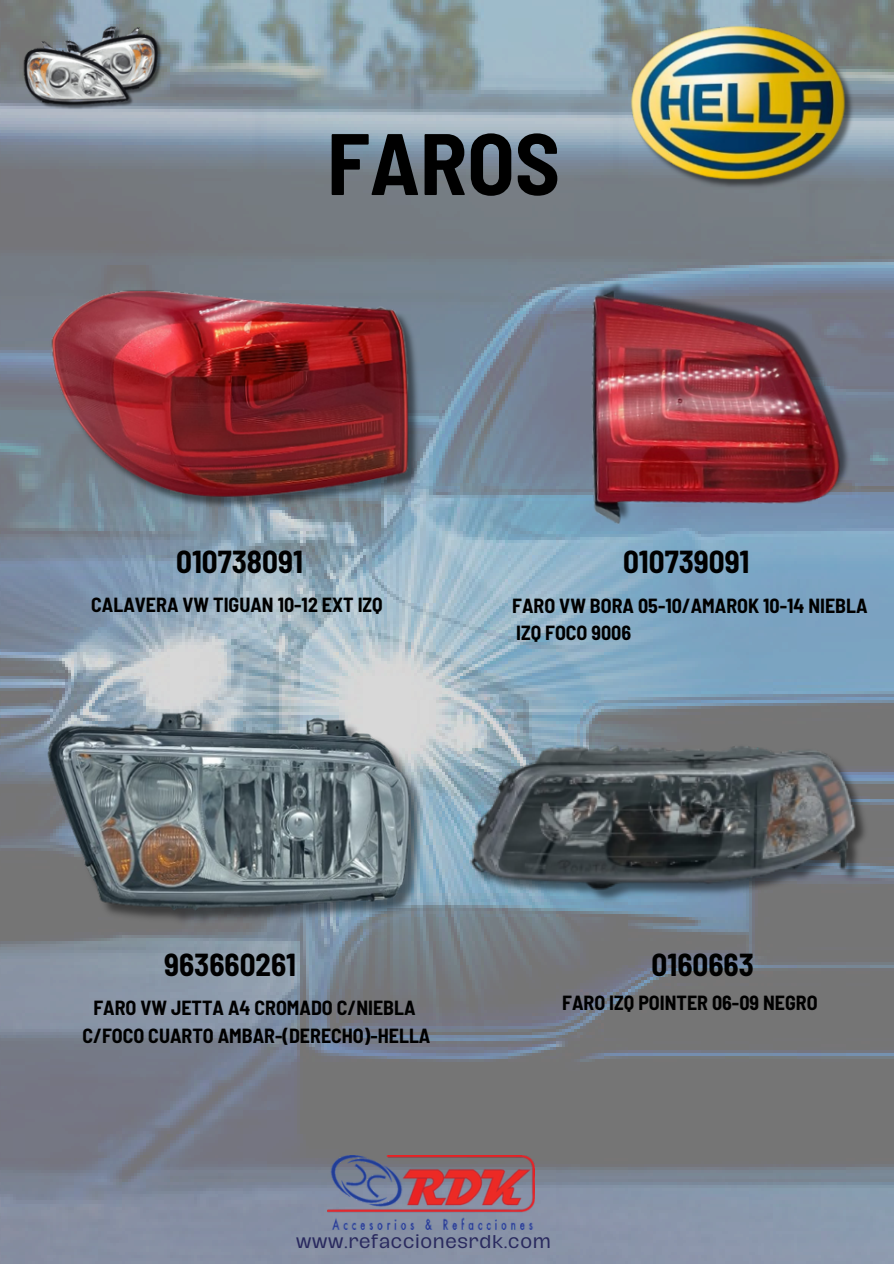
<style>
.page{position:relative;width:894px;height:1264px;background:#fff}
.page>*{position:absolute;margin:0;border:0;box-sizing:border-box;transform-origin:0 0}
.t1{font:700 semi-condensed 87px "Barlow";color:#000}
.t2{font:700 semi-condensed 31.05px "Barlow";color:#000}
.t3{font:700 semi-condensed 19.95px/27px "Barlow";color:#000}
.t4{font:16.95px "Hagrid Text";letter-spacing:.04em;color:#29295e}
</style>
<div class="page">
<img style="left:0;top:0;width:893px;height:1263px">
<img style="left:327px;top:1155px;width:207px;height:74px">
<img style="left:32px;top:252px;width:414px;height:275px">
<img style="left:475px;top:237px;width:414px;height:323px">
<img style="left:44px;top:702px;width:402px;height:243px">
<img style="left:575px;top:0;width:318px;height:246px">
<img style="left:456px;top:654px;width:437px;height:343px">
<img style="left:7px;top:0;width:173px;height:149px">
<h2 class="t1" style="left:327px;top:108px;width:234px">FAROS</h2>
<h3 class="t2" style="left:176px;top:541px;width:128px">010738091</h3>
<p class="t3" style="left:91px;top:591px;width:293px">CALAVERA VW TIGUAN 10-12 EXT IZQ</p>
<h2 class="t2" style="left:622px;top:541px;width:128px">010739091</h2>
<h3 class="t3" style="left:512px;top:591px;width:357px">FARO VW BORA 05-10/AMAROK 10-14 NIEBLA<br>IZQ FOCO 9006</h3>
<h3 class="t2" style="left:164px;top:944px;width:133px">963660261</h3>
<p class="t3" style="left:82px;top:994px;width:349px;text-align:center">FARO VW JETTA A4 CROMADO C/NIEBLA<br>C/FOCO CUARTO AMBAR-(DERECHO)-HELLA</p>
<h2 class="t2" style="left:651px;top:944px;width:104px">0160663</h2>
<h3 class="t3" style="left:562px;top:988px;width:257px">FARO IZQ POINTER 06-09 NEGRO</h3>
<h2 class="t4" style="left:296px;top:1233px;width:256px">www.refaccionesrdk.com</h2>
</div>
